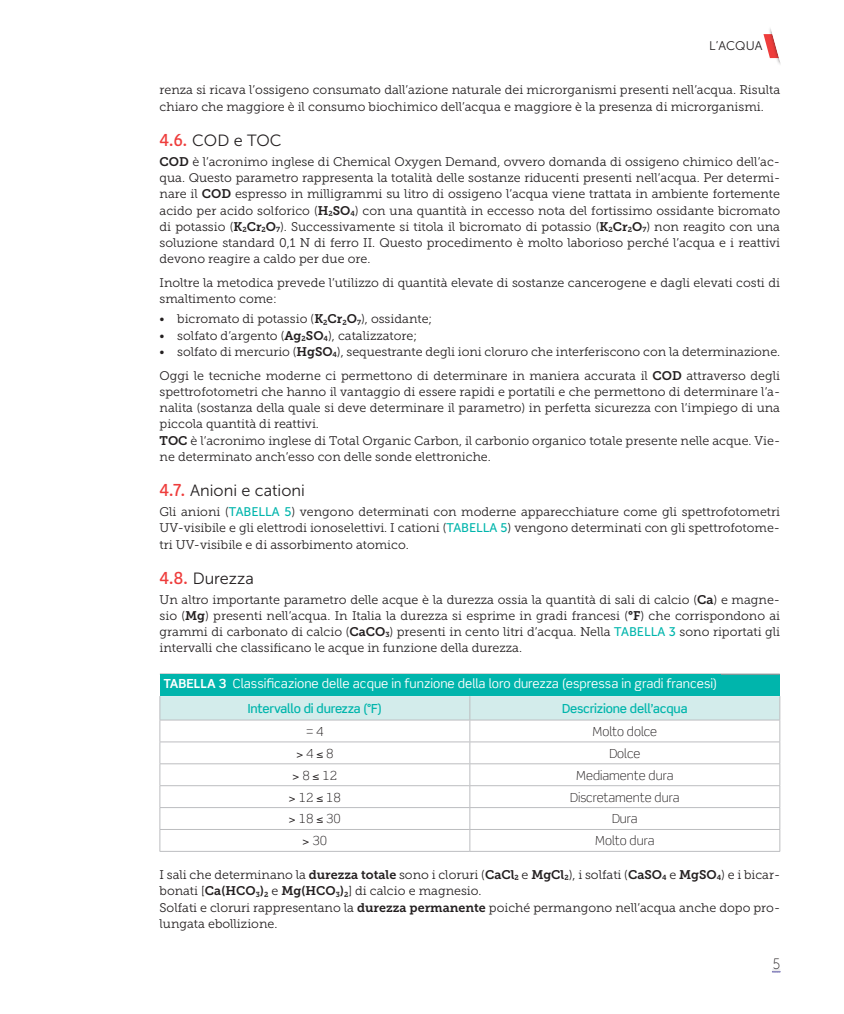
<style>
.page{position:relative;width:844px;height:1014px;background:#fff}
.page>*{position:absolute;margin:0;border:0;box-sizing:border-box;transform-origin:0 0}
.t1{font:16.25px "Museo Sans 300";color:#231f20}
.t2{font:15px "Museo Sans 100";color:#231f20;scale:.9 1}
.t3{font:12.5px/16.2px "Museo Slab 300";color:#231f20}
.t4{font:12.5px/25.4px "Scene Std";color:#fff}
.t5{font:300 12.5px "Scene Std";color:#231f20}
.t6{font:500 12.5px "Scene Std";letter-spacing:-.015em;color:#00b5ac}
.t7{font:12.5px "Museo Sans 300";color:#231f20}
.s1{font-family:"Kohinoor Devanagari";font-weight:500;font-size:17.5px;color:#ee3d3c}
.s2{font-family:"Museo Slab 700"}
.s3{font-family:"Museo Sans 500";color:#00b5ac}
.s4{font-weight:700}
.s5{font-weight:500;color:#00b5ac}
</style>
<div class="page">
<svg style="left:772px;top:969px;width:8px;height:3px"></svg>
<svg style="left:763px;top:28px;width:18px;height:36px"></svg>
<div style="left:160px;top:674px;width:619px;height:22px;background:#00b5ac"></div>
<hr style="left:159px;top:851px;width:310px;height:1px;background:#bcbdc0">
<hr style="left:469px;top:851px;width:311px;height:1px;background:#bcbdc0">
<hr style="left:160px;top:673px;width:309px;height:1px;background:#939598">
<hr style="left:469px;top:673px;width:310px;height:1px;background:#939598">
<svg style="left:159px;top:696px;width:621px;height:155px"></svg>
<p class="t7" style="left:709px;top:39px;width:55px">L’ACQUA</p>
<p class="t3" style="left:159px;top:82px;width:622px">renza si ricava l’ossigeno consumato dall’azione naturale dei microrganismi presenti nell’acqua. Risulta chiaro che maggiore è il consumo biochimico dell’acqua e maggiore è la presenza di microrganismi.</p>
<h1 class="t1" style="left:159px;top:132px;width:124px"><span class="s1">4.6.</span> COD e TOC</h1>
<p class="t3" style="left:159px;top:153px;width:622px;text-align:justify"><span class="s2">COD</span> è l’acronimo inglese di Chemical Oxygen Demand, ovvero domanda di ossigeno chimico dell’ac&shy;qua. Questo parametro rappresenta la totalità delle sostanze riducenti presenti nell’acqua. Per determi&shy;nare il <span class="s2">COD</span> espresso in milligrammi su litro di ossigeno l’acqua viene trattata in ambiente fortemente acido per acido solforico (<span class="s2">H</span><sub>2</sub><span class="s2">SO</span><sub>4</sub>) con una quantità in eccesso nota del fortissimo ossidante bicromato di potassio (<span class="s2">K</span><sub>2</sub><span class="s2">Cr</span><sub>2</sub><span class="s2">O</span><sub>7</sub>). Successivamente si titola il bicromato di potassio (<span class="s2">K</span><sub>2</sub><span class="s2">Cr</span><sub>2</sub><span class="s2">O</span><sub>7</sub>) non reagito con una soluzione standard 0,1 N di ferro II. Questo procedimento è molto laborioso perché l’acqua e i reattivi devono reagire a caldo per due ore.</p>
<p class="t3" style="left:159px;top:275px;width:622px">Inoltre la metodica prevede l’utilizzo di quantità elevate di sostanze cancerogene e dagli elevati costi di smaltimento come:</p>
<p class="t3" style="left:159px;top:311px;width:274px">• bicromato di potassio (<span class="s2">K</span><sub>2</sub><span class="s2">Cr</span><sub>2</sub><span class="s2">O</span><sub>7</sub>), ossidante;</p>
<p class="t3" style="left:159px;top:327px;width:259px">• solfato d’argento (<span class="s2">Ag</span><sub>2</sub><span class="s2">SO</span><sub>4</sub>), catalizzatore;</p>
<p class="t3" style="left:159px;top:340px;width:622px;line-height:23.8px">• solfato di mercurio (<span class="s2">HgSO</span><sub>4</sub>), sequestrante degli ioni cloruro che interferiscono con la determinazione.<br>Oggi le tecniche moderne ci permettono di determinare in maniera accurata il <span class="s2">COD</span> attraverso degli</p>
<p class="t3" style="left:159px;top:383px;width:622px">spettrofotometri che hanno il vantaggio di essere rapidi e portatili e che permettono di determinare l’a&shy;nalita (sostanza della quale si deve determinare il parametro) in perfetta sicurezza con l’impiego di una piccola quantità di reattivi.<br><span class="s2">TOC</span> è l’acronimo inglese di Total Organic Carbon, il carbonio organico totale presente nelle acque. Vie&shy;ne determinato anch’esso con delle sonde elettroniche.</p>
<h1 class="t1" style="left:159px;top:482px;width:147px"><span class="s1">4.7.</span> Anioni e cationi</h1>
<p class="t3" style="left:159px;top:503px;width:622px;text-align:justify">Gli anioni (<span class="s3">TABELLA 5</span>) vengono determinati con moderne apparecchiature come gli spettrofotometri UV-visibile e gli elettrodi ionoselettivi. I cationi (<span class="s3">TABELLA 5</span>) vengono determinati con gli spettrofotome&shy;tri UV-visibile e di assorbimento atomico.</p>
<h1 class="t1" style="left:159px;top:569px;width:96px"><span class="s1">4.8.</span> Durezza</h1>
<p class="t3" style="left:159px;top:591px;width:622px;text-align:justify">Un altro importante parametro delle acque è la durezza ossia la quantità di sali di calcio (<span class="s2">Ca</span>) e magne&shy;sio (<span class="s2">Mg</span>) presenti nell’acqua. In Italia la durezza si esprime in gradi francesi (<span class="s2">°F</span>) che corrispondono ai grammi di carbonato di calcio (<span class="s2">CaCO</span><sub>3</sub>) presenti in cento litri d’acqua. Nella <span class="s3">TABELLA 3</span> sono riportati gli intervalli che classificano le acque in funzione della durezza.</p>
<p class="t4" style="left:248px;top:670px;width:470px;text-indent:-84px"><span class="s4">TABELLA 3</span> Classificazione delle acque in funzione della loro durezza (espressa in gradi francesi)<br><span class="s5">Intervallo di durezza (°F)</span></p>
<p class="t6" style="left:562px;top:700px;width:127px">Descrizione dell’acqua</p>
<p class="t5" style="left:306px;top:723px;width:19px">= 4</p>
<p class="t5" style="left:592px;top:723px;width:66px">Molto dolce</p>
<p class="t5" style="left:306px;top:745px;width:29px">4 ≤ 8</p>
<p class="t5" style="left:609px;top:745px;width:33px">Dolce</p>
<p class="t5" style="left:302px;top:767px;width:36px">8 ≤ 12</p>
<p class="t5" style="left:576px;top:767px;width:99px">Mediamente dura</p>
<p class="t5" style="left:298px;top:789px;width:44px">12 ≤ 18</p>
<p class="t5" style="left:570px;top:789px;width:111px">Discretamente dura</p>
<p class="t5" style="left:298px;top:811px;width:44px">18 ≤ 30</p>
<p class="t5" style="left:612px;top:811px;width:27px">Dura</p>
<p class="t5" style="left:312px;top:833px;width:16px">30</p>
<p class="t5" style="left:595px;top:833px;width:61px">Molto dura</p>
<p class="t3" style="left:159px;top:866px;width:622px">I sali che determinano la <span class="s2">durezza totale</span> sono i cloruri (<span class="s2">CaCl</span><sub>2</sub> e <span class="s2">MgCl</span><sub>2</sub>), i solfati (<span class="s2">CaSO</span><sub>4</sub> e <span class="s2">MgSO</span><sub>4</sub>) e i bicar&shy;bonati [<span class="s2">Ca(HCO</span><sub>3</sub><span class="s2">)</span><sub>2</sub> e <span class="s2">Mg(HCO</span><sub>3</sub><span class="s2">)</span><sub>2</sub>] di calcio e magnesio.<br>Solfati e cloruri rappresentano la <span class="s2">durezza permanente</span> poiché permangono nell’acqua anche dopo pro&shy;lungata ebollizione.</p>
<p class="t2" style="left:772px;top:955px;width:10px">5</p>
</div>
